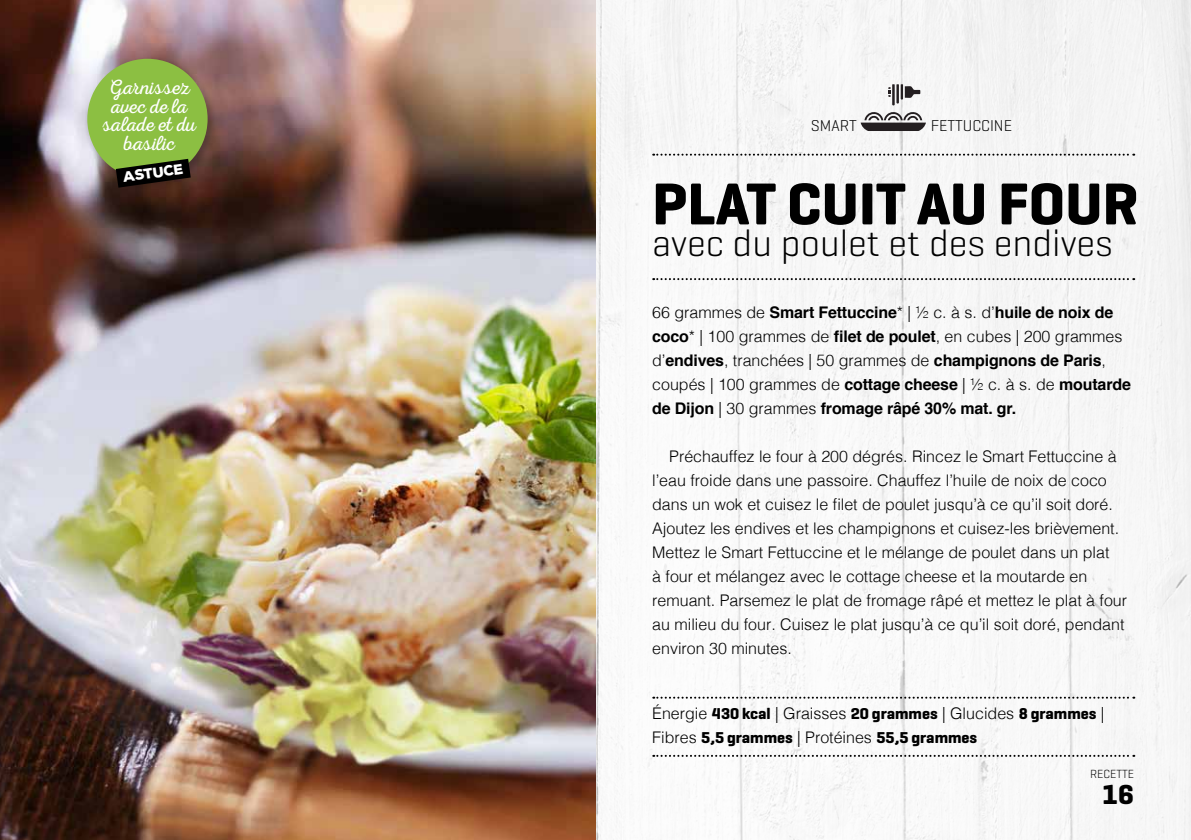
<style>
.page{position:relative;width:1191px;height:840px;background:#fff}
.page>*{position:absolute;margin:0;border:0;box-sizing:border-box;transform-origin:0 0}
.t1{font:700 60px "Geogrotesque";color:#000}
.t2{font:300 38px "Geogrotesque";color:#000}
.t3{font:700 28px "Geogrotesque";color:#000}
.t4{font:20.8px/18.6px "Nexa Rust Script L 00";color:#fff;text-align:center}
.t5{font:300 16px/24px "Helvetica";color:#000}
.t6{font:700 16px/24px "Helvetica";letter-spacing:-.01em;color:#000}
.t7{font:700 16px "Geogrotesque";color:#000}
.t8{font:300 16px "Geogrotesque";color:#000}
.t9{font:900 14px "Nexa Rust Sans";color:#fff}
.t10{font:300 12px "Geogrotesque";color:#000}
.s1{font-weight:300}
.s2{font-family:"Geogrotesque";font-weight:700}
.s3{font-family:"Helvetica";font-weight:300}
</style>
<div class="page">
<img style="left:595px;top:0;width:596px;height:839px">
<img style="left:0;top:0;width:595px;height:839px">
<svg style="left:653px;top:153px;width:481px;height:2px"></svg>
<svg style="left:653px;top:278px;width:481px;height:2px"></svg>
<hr style="left:900px;top:84px;width:3px;height:15px;background:#241f21">
<hr style="left:896px;top:84px;width:3px;height:19px;background:#241f21">
<hr style="left:892px;top:84px;width:2px;height:21px;background:#241f21">
<svg style="left:904px;top:86px;width:16px;height:12px"></svg>
<svg style="left:888px;top:87px;width:2px;height:10px"></svg>
<svg style="left:860px;top:111px;width:66px;height:20px"></svg>
<div style="left:84px;top:56px;width:134px;height:133px;background:#000;opacity:.3"></div>
<div style="left:87px;top:59px;width:121px;height:120px;background:#8cbf42;border-radius:50%"></div>
<svg style="left:653px;top:696px;width:481px;height:2px"></svg>
<svg style="left:653px;top:754px;width:481px;height:2px"></svg>
<svg style="left:116px;top:159px;width:75px;height:28px"></svg>
<h3 class="t4" style="left:103px;top:81px;width:95px">Garnissez avec de la salade et du basilic</h3>
<p class="t9" style="left:122px;top:167px;width:62px;rotate:-8deg">ASTUCE</p>
<p class="t8" style="left:811px;top:115px;width:47px">SMART</p>
<p class="t8" style="left:930px;top:115px;width:83px">FETTUCCINE</p>
<h1 class="t1" style="left:652px;top:166px;width:488px">PLAT CUIT AU FOUR</h1>
<h2 class="t2" style="left:652px;top:220px;width:462px">avec du poulet et des endives</h2>
<p class="t6" style="left:652px;top:300px;width:480px"><span class="s1">66 grammes de</span> Smart Fettuccine<span class="s1">* | ½ c. à s. d’</span>huile de noix de coco<span class="s1">* | 100 grammes de</span> filet de poulet<span class="s1">, en cubes | 200 grammes d’</span>endives<span class="s1">, tranchées | 50 grammes de</span> champignons de Paris<span class="s1">, coupés | 100 grammes de</span> cottage cheese <span class="s1">| ½ c. à s. de</span> moutarde de Dijon <span class="s1">| 30 grammes</span> fromage râpé 30% mat. gr.</p>
<p class="t5" style="left:652px;top:443px;width:476px;text-indent:17px">Préchauffez le four à 200 dégrés. Rincez le Smart Fettuccine à l’eau froide dans une passoire. Chauffez l’huile de noix de coco dans un wok et cuisez le filet de poulet jusqu’à ce qu’il soit doré.<br>Ajoutez les endives et les champignons et cuisez-les brièvement.<br>Mettez le Smart Fettuccine et le mélange de poulet dans un plat<br>à four et mélangez avec le cottage cheese et la moutarde en remuant. Parsemez le plat de fromage râpé et mettez le plat à four au milieu du four. Cuisez le plat jusqu’à ce qu’il soit doré, pendant environ 30 minutes.</p>
<p class="t5" style="left:652px;top:700px;width:454px">Énergie <span class="s2">430 kcal</span> | Graisses <span class="s2">20 grammes</span> | Glucides <span class="s2">8 grammes</span> |</p>
<p class="t7" style="left:652px;top:727px;width:326px"><span class="s3">Fibres</span> 5,5 grammes <span class="s3">| Protéines</span> 55,5 grammes</p>
<p class="t10" style="left:1090px;top:766px;width:46px">RECETTE</p>
<h3 class="t3" style="left:1102px;top:776px;width:33px">16</h3>
</div>
